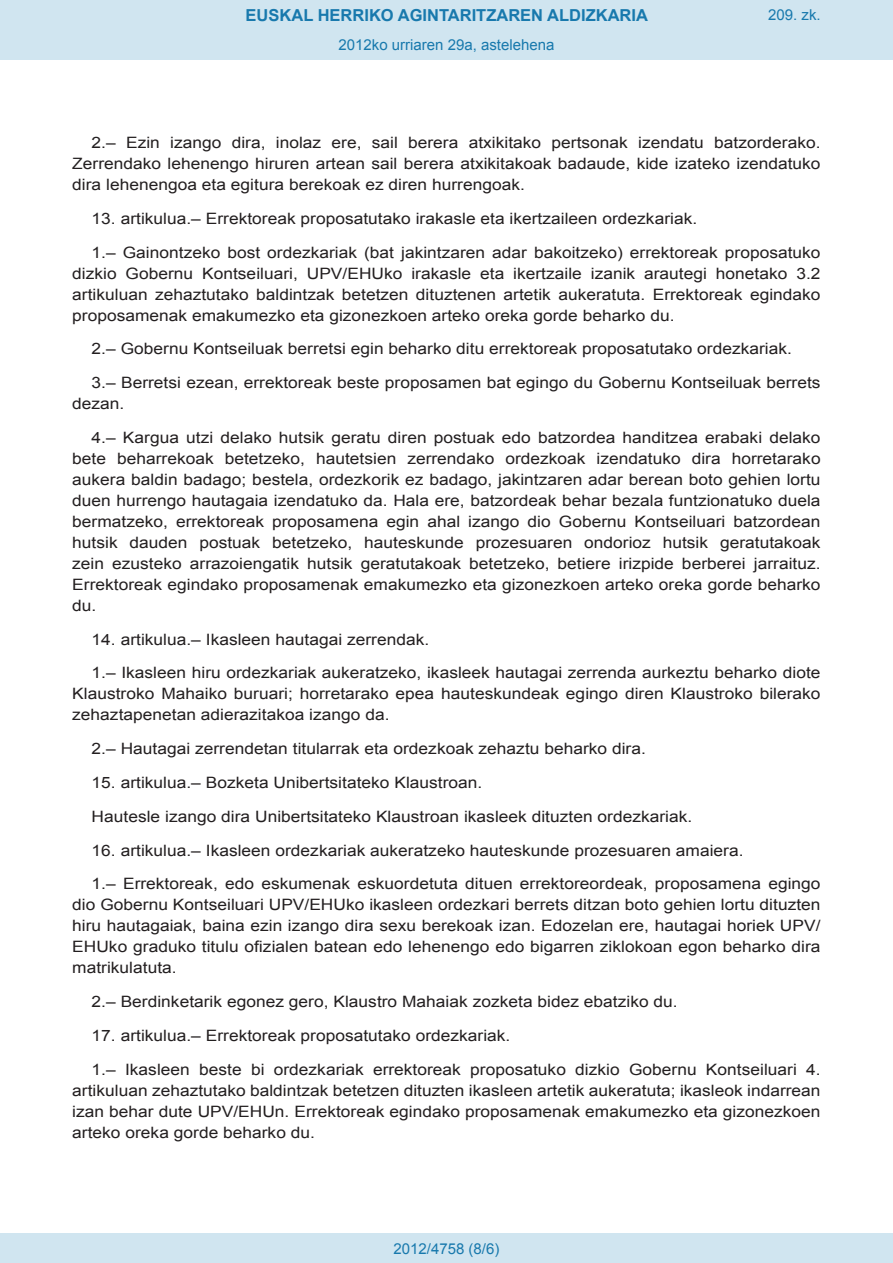
<style>
.page{position:relative;width:893px;height:1263px;background:#fff}
.page>*{position:absolute;margin:0;border:0;box-sizing:border-box;transform-origin:0 0}
.t1{font:700 16.5px "Arial";color:#1879ad}
.BOPVDetalle{font:15.6px/21px "Arial";color:#231f20;text-align:justify;scale:1.11 1}
.Paginacion_Centro{font:15px "Arial";color:#1879ad}
</style>
<div class="page">
<div style="left:0;top:0;width:893px;height:60px;background:#d0e5f0"></div>
<div style="left:0;top:1233px;width:893px;height:30px;background:#d0e5f0"></div>
<p class="t1" style="left:246px;top:4px;width:404px">EUSKAL HERRIKO AGINTARITZAREN ALDIZKARIA</p>
<p class="Paginacion_Centro" style="left:338px;top:35px;width:217px">2012ko urriaren 29a, astelehena</p>
<p class="Paginacion_Centro" style="left:768px;top:5px;width:54px">209. zk.</p>
<p class="BOPVDetalle" style="left:72px;top:132px;width:676px;text-indent:19px">2.– Ezin izango dira, inolaz ere, sail berera atxikitako pertsonak izendatu batzorderako.<br>Zerrendako lehenengo hiruren artean sail berera atxikitakoak badaude, kide izateko izendatuko dira lehenengoa eta egitura berekoak ez diren hurrengoak.</p>
<p class="BOPVDetalle" style="left:92px;top:208px;width:547px">13. artikulua.– Errektoreak proposatutako irakasle eta ikertzaileen ordezkariak.</p>
<p class="BOPVDetalle" style="left:72px;top:242px;width:676px;text-indent:19px">1.– Gainontzeko bost ordezkariak (bat jakintzaren adar bakoitzeko) errektoreak proposatuko dizkio Gobernu Kontseiluari, UPV/EHUko irakasle eta ikertzaile izanik arautegi honetako 3.2 artikuluan zehaztutako baldintzak betetzen dituztenen artetik aukeratuta. Errektoreak egindako proposamenak emakumezko eta gizonezkoen arteko oreka gorde beharko du.</p>
<p class="BOPVDetalle" style="left:92px;top:339px;width:632px">2.– Gobernu Kontseiluak berretsi egin beharko ditu errektoreak proposatutako ordezkariak.</p>
<p class="BOPVDetalle" style="left:72px;top:372px;width:676px;text-indent:19px">3.– Berretsi ezean, errektoreak beste proposamen bat egingo du Gobernu Kontseiluak berrets dezan.</p>
<p class="BOPVDetalle" style="left:72px;top:427px;width:676px;text-indent:19px">4.– Kargua utzi delako hutsik geratu diren postuak edo batzordea handitzea erabaki delako bete beharrekoak betetzeko, hautetsien zerrendako ordezkoak izendatuko dira horretarako aukera baldin badago; bestela, ordezkorik ez badago, jakintzaren adar berean boto gehien lortu duen hurrengo hautagaia izendatuko da. Hala ere, batzordeak behar bezala funtzionatuko duela bermatzeko, errektoreak proposamena egin ahal izango dio Gobernu Kontseiluari batzordean hutsik dauden postuak betetzeko, hauteskunde prozesuaren ondorioz hutsik geratutakoak zein ezusteko arrazoiengatik hutsik geratutakoak betetzeko, betiere irizpide berberei jarraituz.<br>Errektoreak egindako proposamenak emakumezko eta gizonezkoen arteko oreka gorde beharko du.</p>
<p class="BOPVDetalle" style="left:92px;top:629px;width:306px">14. artikulua.– Ikasleen hautagai zerrendak.</p>
<p class="BOPVDetalle" style="left:72px;top:663px;width:676px;text-indent:19px">1.– Ikasleen hiru ordezkariak aukeratzeko, ikasleek hautagai zerrenda aurkeztu beharko diote Klaustroko Mahaiko buruari; horretarako epea hauteskundeak egingo diren Klaustroko bilerako zehaztapenetan adierazitakoa izango da.</p>
<p class="BOPVDetalle" style="left:92px;top:738px;width:501px">2.– Hautagai zerrendetan titularrak eta ordezkoak zehaztu beharko dira.</p>
<p class="BOPVDetalle" style="left:92px;top:772px;width:354px">15. artikulua.– Bozketa Unibertsitateko Klaustroan.</p>
<p class="BOPVDetalle" style="left:92px;top:806px;width:543px">Hautesle izango dira Unibertsitateko Klaustroan ikasleek dituzten ordezkariak.</p>
<p class="BOPVDetalle" style="left:92px;top:840px;width:589px">16. artikulua.– Ikasleen ordezkariak aukeratzeko hauteskunde prozesuaren amaiera.</p>
<p class="BOPVDetalle" style="left:72px;top:873px;width:676px;text-indent:19px">1.– Errektoreak, edo eskumenak eskuordetuta dituen errektoreordeak, proposamena egingo dio Gobernu Kontseiluari UPV/EHUko ikasleen ordezkari berrets ditzan boto gehien lortu dituzten hiru hautagaiak, baina ezin izango dira sexu berekoak izan. Edozelan ere, hautagai horiek UPV/ EHUko graduko titulu ofizialen batean edo lehenengo edo bigarren ziklokoan egon beharko dira matrikulatuta.</p>
<p class="BOPVDetalle" style="left:92px;top:991px;width:530px">2.– Berdinketarik egonez gero, Klaustro Mahaiak zozketa bidez ebatziko du.</p>
<p class="BOPVDetalle" style="left:92px;top:1025px;width:379px">17. artikulua.– Errektoreak proposatutako ordezkariak.</p>
<p class="BOPVDetalle" style="left:72px;top:1059px;width:676px;text-indent:19px">1.– Ikasleen beste bi ordezkariak errektoreak proposatuko dizkio Gobernu Kontseiluari 4. artikuluan zehaztutako baldintzak betetzen dituzten ikasleen artetik aukeratuta; ikasleok indarrean izan behar dute UPV/EHUn. Errektoreak egindako proposamenak emakumezko eta gizonezkoen arteko oreka gorde beharko du.</p>
<p class="Paginacion_Centro" style="left:393px;top:1238px;width:107px">2012/4758 (8/6)</p>
</div>
